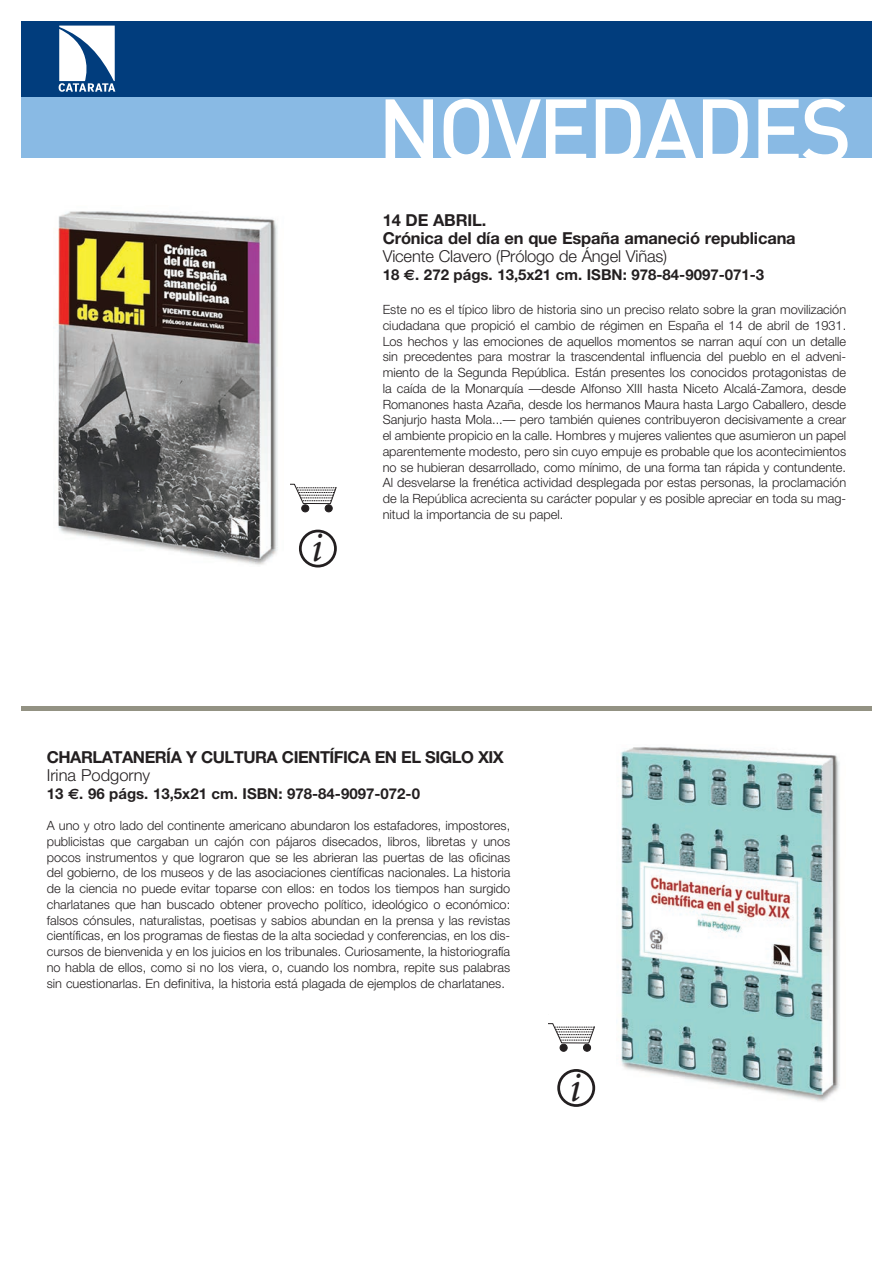
<style>
.page{position:relative;width:893px;height:1263px;background:#fff}
.page>*{position:absolute;margin:0;border:0;box-sizing:border-box;transform-origin:0 0}
.t1{font:500 88.5px "DIN";letter-spacing:-.04em;color:#fff}
.t2{font:italic 42.75px "Minion Pro";color:#231f20}
.t3{font:700 16.5px/18px "Helvetica Neue";letter-spacing:-.01em;color:#231f20}
.t4{font:300 16.5px "Helvetica Neue";letter-spacing:-.01em;color:#231f20}
.t5{font:700 16.5px "Helvetica Neue";letter-spacing:-.03em;color:#231f20}
.t6{font:700 15px "Helvetica Neue";color:#231f20}
.t7{font:300 12.75px/15.8px "Helvetica Neue";color:#231f20;text-align:justify}
.s1{font-family:"Euro Sans"}
</style>
<div class="page">
<div style="left:21px;top:21px;width:851px;height:136px;background:#89bae4"></div>
<div style="left:21px;top:21px;width:851px;height:76px;background:#013d7d"></div>
<svg style="left:58px;top:25px;width:58px;height:67px"></svg>
<img style="left:53px;top:211px;width:225px;height:354px">
<div style="left:302px;top:505px;width:7px;height:7px;background:#231f20;border-radius:50%"></div>
<div style="left:302px;top:505px;width:7px;height:7px;border:1px solid #231f20;border-radius:50%"></div>
<div style="left:325px;top:505px;width:7px;height:7px;background:#231f20;border-radius:50%"></div>
<div style="left:325px;top:505px;width:7px;height:7px;border:1px solid #231f20;border-radius:50%"></div>
<svg style="left:290px;top:484px;width:47px;height:20px"></svg>
<div style="left:299px;top:530px;width:38px;height:37px;border:3px solid #231f20;border-radius:50%"></div>
<hr style="left:21px;top:706px;width:851px;height:4px;background:#939283">
<img style="left:621px;top:747px;width:219px;height:354px">
<div style="left:560px;top:1044px;width:7px;height:7px;background:#231f20;border-radius:50%"></div>
<div style="left:560px;top:1044px;width:7px;height:7px;border:1px solid #231f20;border-radius:50%"></div>
<div style="left:583px;top:1044px;width:8px;height:7px;background:#231f20;border-radius:50%"></div>
<div style="left:583px;top:1044px;width:8px;height:7px;border:1px solid #231f20;border-radius:50%"></div>
<svg style="left:549px;top:1023px;width:46px;height:20px"></svg>
<div style="left:557px;top:1069px;width:38px;height:38px;border:3px solid #231f20;border-radius:50%"></div>
<h1 class="t1" style="left:377px;top:74px;width:476px">NOVEDADES</h1>
<h2 class="t2" style="left:311px;top:518px;width:13px">i</h2>
<p class="t3" style="left:383px;top:211px;width:415px">14 DE ABRIL.<br>Crónica del día en que España amaneció republicana</p>
<p class="t4" style="left:383px;top:246px;width:286px">Vicente Clavero (Prólogo de Ángel Viñas)</p>
<p class="t6" style="left:383px;top:266px;width:383px">18 <span class="s1">€</span>. 272 págs. 13,5x21 cm. ISBN: 978-84-9097-071-3</p>
<p class="t7" style="left:383px;top:301px;width:465px">Este no es el típico libro de historia sino un preciso relato sobre la gran movilización ciudadana que propició el cambio de régimen en España el 14 de abril de 1931.<br>Los hechos y las emociones de aquellos momentos se narran aquí con un detalle sin precedentes para mostrar la trascendental influencia del pueblo en el adveni&shy;miento de la Segunda República. Están presentes los conocidos protagonistas de la caída de la Monarquía —desde Alfonso XIII hasta Niceto Alcalá-Zamora, desde Romanones hasta Azaña, desde los hermanos Maura hasta Largo Caballero, desde Sanjurjo hasta Mola...— pero también quienes contribuyeron decisivamente a crear el ambiente propicio en la calle. Hombres y mujeres valientes que asumieron un papel aparentemente modesto, pero sin cuyo empuje es probable que los acontecimientos no se hubieran desarrollado, como mínimo, de una forma tan rápida y contundente.<br>Al desvelarse la frenética actividad desplegada por estas personas, la proclamación de la República acrecienta su carácter popular y es posible apreciar en toda su mag&shy;nitud la importancia de su papel.</p>
<p class="t5" style="left:47px;top:746px;width:459px">CHARLATANERÍA Y CULTURA CIENTÍFICA EN EL SIGLO XIX</p>
<p class="t4" style="left:47px;top:764px;width:105px">Irina Podgorny</p>
<p class="t6" style="left:47px;top:784px;width:375px">13 <span class="s1">€</span>. 96 págs. 13,5x21 cm. ISBN: 978-84-9097-072-0</p>
<p class="t7" style="left:47px;top:817px;width:465px">A uno y otro lado del continente americano abundaron los estafadores, impostores, publicistas que cargaban un cajón con pájaros disecados, libros, libretas y unos pocos instrumentos y que lograron que se les abrieran las puertas de las oficinas del gobierno, de los museos y de las asociaciones científicas nacionales. La historia de la ciencia no puede evitar toparse con ellos: en todos los tiempos han surgido charlatanes que han buscado obtener provecho político, ideológico o económico: falsos cónsules, naturalistas, poetisas y sabios abundan en la prensa y las revistas científicas, en los programas de fiestas de la alta sociedad y conferencias, en los dis&shy;cursos de bienvenida y en los juicios en los tribunales. Curiosamente, la historiografía no habla de ellos, como si no los viera, o, cuando los nombra, repite sus palabras sin cuestionarlas. En definitiva, la historia está plagada de ejemplos de charlatanes.</p>
<h2 class="t2" style="left:569px;top:1058px;width:13px">i</h2>
</div>
